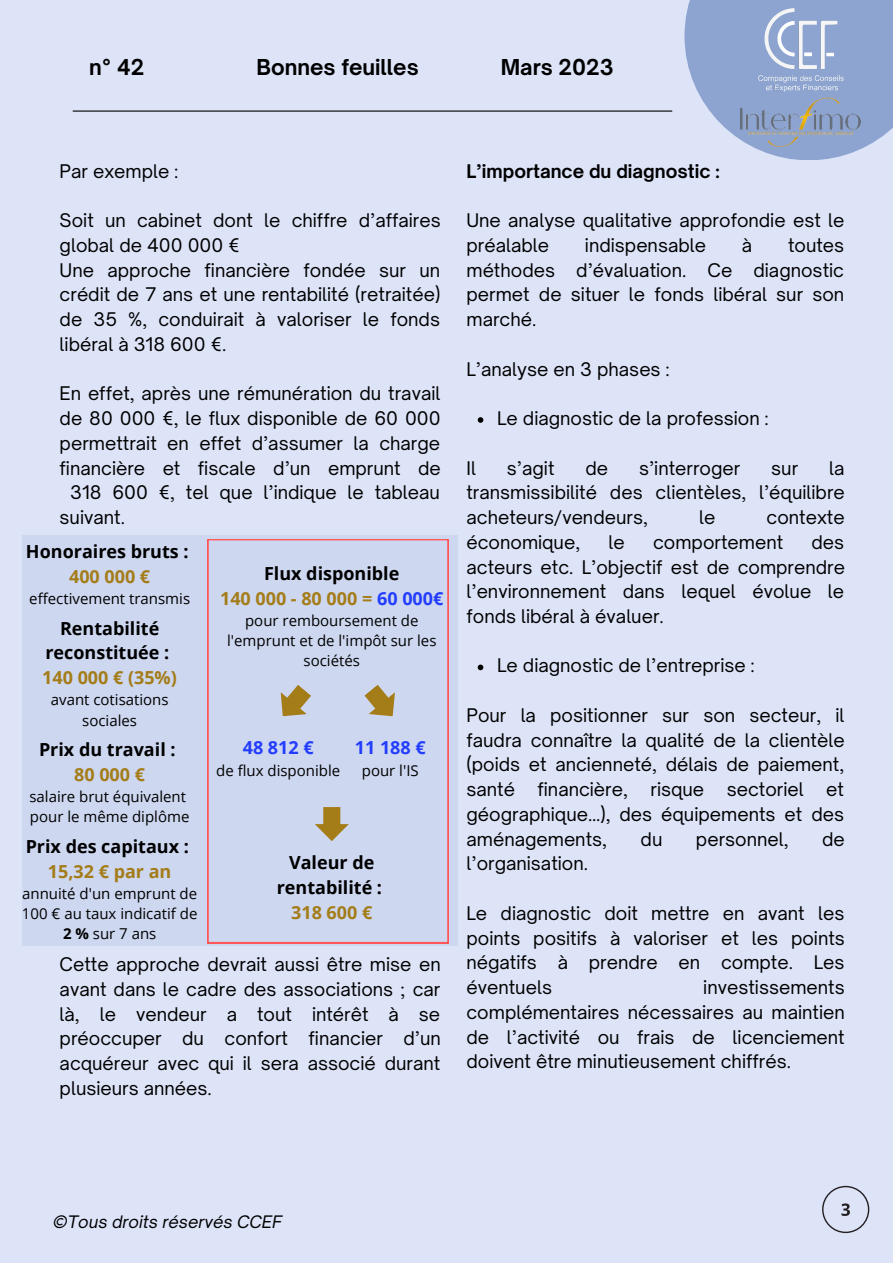
<style>
.page{position:relative;width:893px;height:1264px;background:#fff}
.page>*{position:absolute;margin:0;border:0;box-sizing:border-box;transform-origin:0 0}
.t1{font:700 21px "Open Sauce One";color:#000}
.t2{font:18px/24.8px "Open Sauce One";color:#000;text-align:justify}
.t3{font:700 18px/24.8px "Open Sans";color:#000;text-align:center}
.t4{font:700 18px "Open Sans";color:#a47c18}
.t5{font:700 18px "Open Sauce One";color:#000}
.t6{font:700 18px "Open Sans";color:#233dff}
.t7{font:italic 16.5px "Open Sauce One";color:#000}
.t8{font:15px/20.2px "Open Sans";color:#000;text-align:center}
.s1{font-weight:700}
.s2{color:#a47c18}
.s3{color:#233dff}
</style>
<div class="page">
<div style="left:0;top:0;width:892px;height:1262px;background:#dde4f8"></div>
<svg style="left:684px;top:0;width:208px;height:160px;fill:#8da4d0"></svg>
<hr style="left:73px;top:110px;width:599px;height:2px;background:#000">
<div style="left:22px;top:536px;width:435px;height:409px;background:#cdd7f0"></div>
<svg style="left:208px;top:539px;width:240px;height:404px"></svg>
<svg style="left:822px;top:1185px;width:47px;height:47px"></svg>
<svg style="left:477px;top:417px;width:6px;height:6px"></svg>
<svg style="left:477px;top:664px;width:6px;height:6px"></svg>
<img style="left:736px;top:2px;width:129px;height:95px">
<img style="left:740px;top:98px;width:120px;height:49px">
<p class="t1" style="left:89px;top:54px;width:57px">n° 42</p>
<p class="t1" style="left:256px;top:54px;width:164px">Bonnes feuilles</p>
<p class="t1" style="left:500px;top:54px;width:114px">Mars 2023</p>
<p class="t2" style="left:60px;top:158px;width:120px">Par exemple :</p>
<p class="t2" style="left:60px;top:208px;width:382px;text-align:left">Soit un cabinet dont le chiffre d’affaires global de 400 000 €<br>Une approche financière fondée sur un crédit de 7 ans et une rentabilité (retraitée) de 35 %, conduirait à valoriser le fonds libéral à 318 600 €.</p>
<p class="t2" style="left:60px;top:381px;width:382px">En effet, après une rémunération du travail</p>
<p class="t2" style="left:60px;top:406px;width:382px">de 80 000 €, le flux disponible de 60 000</p>
<p class="t2" style="left:60px;top:430px;width:382px">permettrait en effet d’assumer la charge</p>
<p class="t2" style="left:60px;top:455px;width:383px">financière et fiscale d’un emprunt de</p>
<p class="t2" style="left:70px;top:480px;width:371px">318 600 €, tel que l’indique le tableau</p>
<p class="t2" style="left:60px;top:505px;width:67px">suivant.</p>
<p class="t3" style="left:26px;top:538px;width:164px">Honoraires bruts :</p>
<p class="t4" style="left:69px;top:563px;width:83px">400 000 €</p>
<p class="t8" style="left:29px;top:588px;width:162px">effectivement transmis</p>
<p class="t3" style="left:45px;top:615px;width:125px">Rentabilité reconstituée :</p>
<p class="t4" style="left:42px;top:664px;width:136px">140 000 € (35%)</p>
<p class="t8" style="left:51px;top:689px;width:119px">avant cotisations sociales</p>
<p class="t3" style="left:39px;top:736px;width:138px">Prix du travail :</p>
<p class="t4" style="left:74px;top:761px;width:72px">80 000 €</p>
<p class="t8" style="left:29px;top:786px;width:161px;text-align:left">salaire brut équivalent pour le même diplôme</p>
<p class="t3" style="left:26px;top:833px;width:165px">Prix des capitaux :</p>
<p class="t4" style="left:48px;top:858px;width:125px">15,32 € par an</p>
<p class="t8" style="left:22px;top:883px;width:177px">annuité d'un emprunt de<br>100 € au taux indicatif de<br><span class="s1">2 %</span> sur 7 ans</p>
<p class="t3" style="left:220px;top:560px;width:225px">Flux disponible<br><span class="s2">140 000 - 80 000 =</span> <span class="s3">60 000€</span></p>
<p class="t8" style="left:227px;top:610px;width:211px">pour remboursement de l'emprunt et de l'impôt sur les sociétés</p>
<p class="t6" style="left:243px;top:735px;width:72px">48 812 €</p>
<p class="t8" style="left:216px;top:759px;width:125px">de flux disponible</p>
<p class="t6" style="left:355px;top:735px;width:72px">11 188 €</p>
<p class="t8" style="left:362px;top:759px;width:58px">pour l'IS</p>
<p class="t3" style="left:277px;top:850px;width:107px">Valeur de rentabilité :</p>
<p class="t4" style="left:291px;top:899px;width:83px">318 600 €</p>
<p class="t2" style="left:60px;top:952px;width:382px">Cette approche devrait aussi être mise en avant dans le cadre des associations ; car là, le vendeur a tout intérêt à se préoccuper du confort financier d’un acquéreur avec qui il sera associé durant plusieurs années.</p>
<p class="t5" style="left:466px;top:160px;width:255px">L’importance du diagnostic :</p>
<p class="t2" style="left:466px;top:208px;width:379px">Une analyse qualitative approfondie est le préalable</p>
<p class="t2" style="left:585px;top:233px;width:123px">indispensable</p>
<p class="t2" style="left:741px;top:233px;width:12px">à</p>
<p class="t2" style="left:466px;top:233px;width:379px;text-indent:321px">toutes méthodes d’évaluation. Ce diagnostic permet de situer le fonds libéral sur son marché.</p>
<p class="t2" style="left:466px;top:356px;width:204px">L’analyse en 3 phases :</p>
<p class="t2" style="left:497px;top:406px;width:273px">Le diagnostic de la profession :</p>
<p class="t2" style="left:466px;top:455px;width:11px">Il</p>
<p class="t2" style="left:507px;top:455px;width:49px">s’agit</p>
<p class="t2" style="left:585px;top:455px;width:24px">de</p>
<p class="t2" style="left:639px;top:455px;width:103px">s’interroger</p>
<p class="t2" style="left:771px;top:455px;width:28px">sur</p>
<p class="t2" style="left:466px;top:455px;width:380px;text-indent:362px">la transmissibilité des clientèles, l’équilibre acheteurs/vendeurs,</p>
<p class="t2" style="left:699px;top:505px;width:18px">le</p>
<p class="t2" style="left:766px;top:505px;width:80px">contexte</p>
<p class="t2" style="left:466px;top:529px;width:115px">économique,</p>
<p class="t2" style="left:608px;top:529px;width:18px">le</p>
<p class="t2" style="left:653px;top:529px;width:132px">comportement</p>
<p class="t2" style="left:466px;top:529px;width:380px;text-indent:345px">des acteurs etc. L’objectif est de comprendre l’environnement dans lequel évolue le fonds libéral à évaluer.</p>
<p class="t2" style="left:497px;top:653px;width:259px">Le diagnostic de l’entreprise :</p>
<p class="t2" style="left:466px;top:702px;width:379px">Pour la positionner sur son secteur, il faudra connaître la qualité de la clientèle (poids et ancienneté, délais de paiement, santé financière, risque sectoriel et géographique…), des équipements et des aménagements,</p>
<p class="t2" style="left:640px;top:826px;width:23px">du</p>
<p class="t2" style="left:696px;top:826px;width:94px">personnel,</p>
<p class="t2" style="left:822px;top:826px;width:24px">de</p>
<p class="t2" style="left:466px;top:851px;width:123px">l’organisation.</p>
<p class="t2" style="left:466px;top:900px;width:380px">Le diagnostic doit mettre en avant les points positifs à valoriser et les points négatifs à prendre en compte. Les éventuels</p>
<p class="t2" style="left:466px;top:974px;width:380px;text-indent:237px">investissements complémentaires nécessaires au maintien de l’activité ou frais de licenciement doivent être minutieusement chiffrés.</p>
<p class="t7" style="left:53px;top:1210px;width:230px">©Tous droits réservés CCEF</p>
</div>
